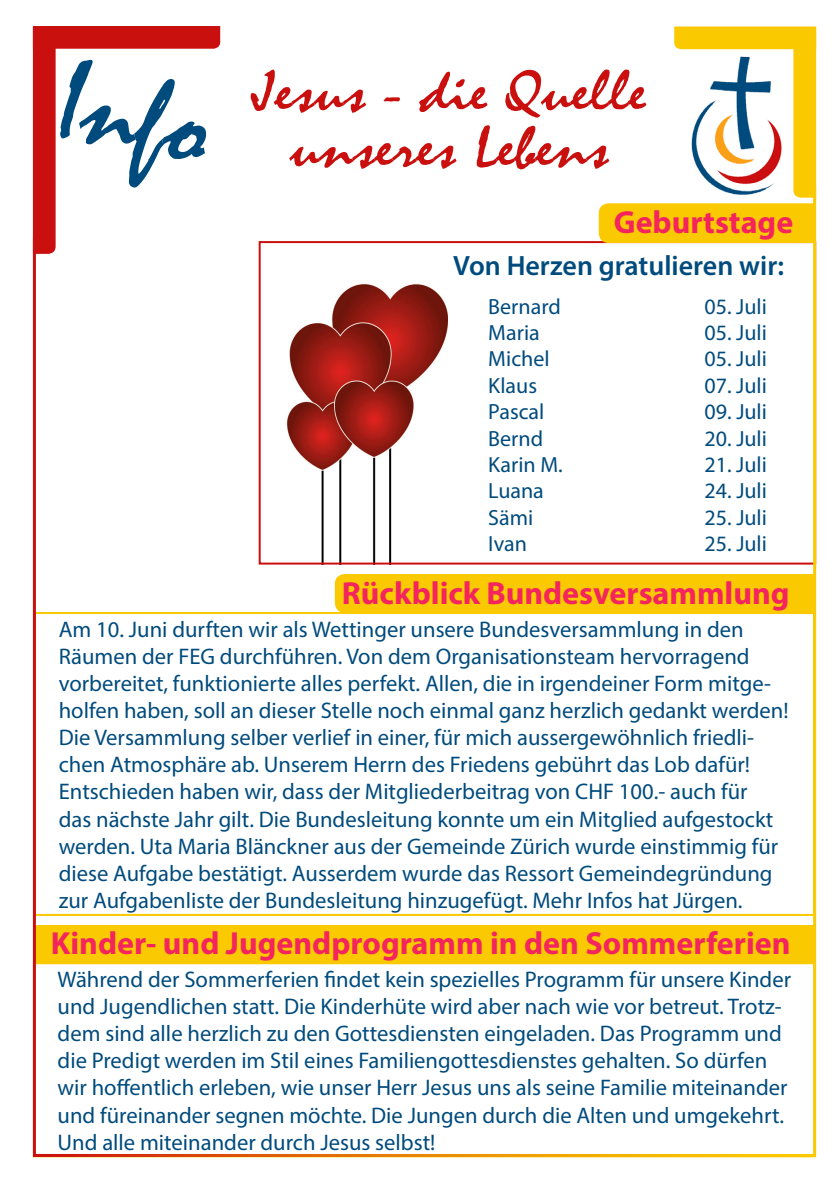
<style>
.page{position:relative;width:840px;height:1191px;background:#fff}
.page>*{position:absolute;margin:0;border:0;box-sizing:border-box;transform-origin:0 0}
.t1{font:120px "Mistral";color:#004b7d}
.t2{font:60px/56px "Mistral";color:#ca0f0f;text-align:center;scale:1.2 1}
.t3{font:700 32px "Myriad Pro";color:#f4245e}
.t4{font:600 28px "Myriad Pro";color:#004b7d}
.t5{font:22.6px/27.2px "Myriad Pro";color:#004b7d}
.t6{font:22px "Myriad Pro";color:#004b7d}
</style>
<div class="page">
<img style="left:287px;top:284px;width:161px;height:277px">
<div style="left:258px;top:241px;width:557px;height:323px;border:2px solid #ca0f0f"></div>
<div style="left:34px;top:612px;width:780px;height:304px;border:2px solid #fac900"></div>
<svg style="left:33px;top:26px;width:187px;height:228px"></svg>
<hr style="left:812px;top:187px;width:3px;height:970px;background:#fac900">
<hr style="left:35px;top:1154px;width:778px;height:3px;background:#fff">
<div style="left:334px;top:574px;width:478px;height:39px;background:#fac900"></div>
<div style="left:34px;top:925px;width:781px;height:38px;background:#fac900;border-radius:3px"></div>
<hr style="left:33px;top:237px;width:3px;height:920px;background:#ca0f0f">
<svg style="left:598px;top:27px;width:217px;height:216px"></svg>
<p class="t1" style="left:74px;top:28px;width:154px;rotate:11deg">Info</p>
<p class="t2" style="left:253px;top:65px;width:329px">Jesus - die Quelle unseres Lebens</p>
<p class="t3" style="left:613px;top:201px;width:181px">Geburtstage</p>
<p class="t4" style="left:453px;top:248px;width:332px">Von Herzen gratulieren wir:</p>
<p class="t6" style="left:488px;top:292px;width:74px">Bernard</p>
<p class="t6" style="left:704px;top:292px;width:64px">05. Juli</p>
<p class="t6" style="left:488px;top:319px;width:53px">Maria</p>
<p class="t6" style="left:704px;top:319px;width:64px">05. Juli</p>
<p class="t6" style="left:488px;top:345px;width:63px">Michel</p>
<p class="t6" style="left:704px;top:345px;width:64px">05. Juli</p>
<p class="t6" style="left:488px;top:372px;width:50px">Klaus</p>
<p class="t6" style="left:704px;top:372px;width:64px">07. Juli</p>
<p class="t6" style="left:488px;top:398px;width:58px">Pascal</p>
<p class="t6" style="left:704px;top:398px;width:64px">09. Juli</p>
<p class="t6" style="left:488px;top:424px;width:56px">Bernd</p>
<p class="t6" style="left:704px;top:424px;width:64px">20. Juli</p>
<p class="t6" style="left:488px;top:451px;width:76px">Karin M.</p>
<p class="t6" style="left:704px;top:451px;width:64px">21. Juli</p>
<p class="t6" style="left:488px;top:477px;width:57px">Luana</p>
<p class="t6" style="left:704px;top:477px;width:64px">24. Juli</p>
<p class="t6" style="left:488px;top:504px;width:47px">Sämi</p>
<p class="t6" style="left:704px;top:504px;width:64px">25. Juli</p>
<p class="t6" style="left:488px;top:530px;width:40px">Ivan</p>
<p class="t6" style="left:704px;top:530px;width:64px">25. Juli</p>
<p class="t3" style="left:342px;top:572px;width:449px">Rückblick Bundesversammlung</p>
<p class="t5" style="left:59px;top:615px;width:731px">Am 10. Juni durften wir als Wettinger unsere Bundesversammlung in den Räumen der FEG durchführen. Von dem Organisationsteam hervorragend vorbereitet, funktionierte alles perfekt. Allen, die in irgendeiner Form mitge&shy;holfen haben, soll an dieser Stelle noch einmal ganz herzlich gedankt werden!<br>Die Versammlung selber verlief in einer, für mich aussergewöhnlich friedli&shy;chen Atmosphäre ab. Unserem Herrn des Friedens gebührt das Lob dafür!<br>Entschieden haben wir, dass der Mitgliederbeitrag von CHF 100.- auch für<br>das nächste Jahr gilt. Die Bundesleitung konnte um ein Mitglied aufgestockt werden. Uta Maria Blänckner aus der Gemeinde Zürich wurde einstimmig für diese Aufgabe bestätigt. Ausserdem wurde das Ressort Gemeindegründung zur Aufgabenliste der Bundesleitung hinzugefügt. Mehr Infos hat Jürgen.</p>
<p class="t3" style="left:51px;top:922px;width:740px">Kinder- und Jugendprogramm in den Sommerferien</p>
<p class="t5" style="left:58px;top:965px;width:734px">Während der Sommerferien findet kein spezielles Programm für unsere Kinder und Jugendlichen statt. Die Kinderhüte wird aber nach wie vor betreut. Trotz&shy;dem sind alle herzlich zu den Gottesdiensten eingeladen. Das Programm und die Predigt werden im Stil eines Familiengottesdienstes gehalten. So dürfen wir hoffentlich erleben, wie unser Herr Jesus uns als seine Familie miteinander und füreinander segnen möchte. Die Jungen durch die Alten und umgekehrt.<br>Und alle miteinander durch Jesus selbst!</p>
</div>
